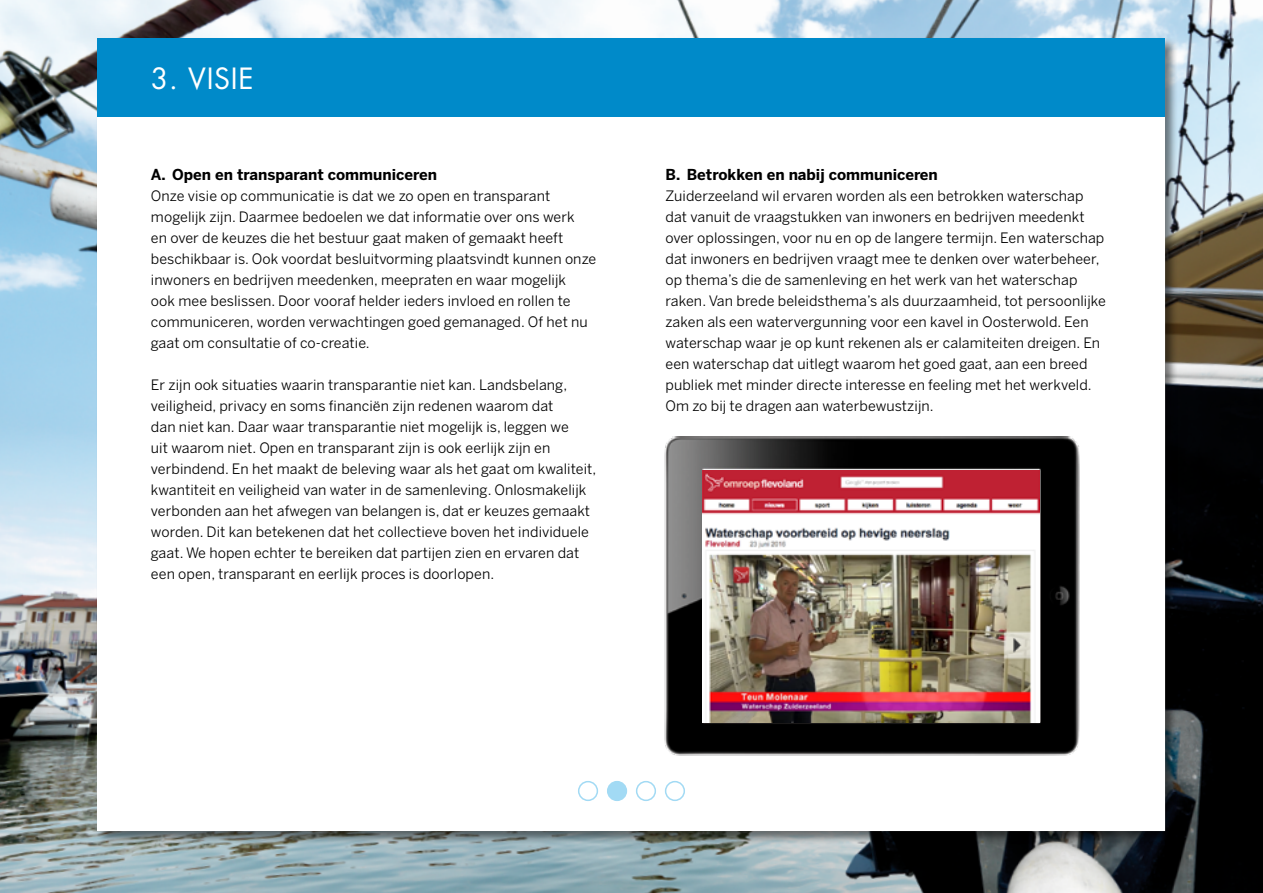
<style>
.page{position:relative;width:1263px;height:893px;background:#fff}
.page>*{position:absolute;margin:0;border:0;box-sizing:border-box;transform-origin:0 0}
.t1{font:28.5px "Futura";letter-spacing:.025em;color:#fff}
.t2{font:700 15px "Benton Sans";color:#000}
.t3{font:14.25px/21px "Benton Sans";letter-spacing:.005em;color:#000}
</style>
<div class="page">
<img style="left:0;top:0;width:1263px;height:893px">
<div style="left:97px;top:38px;width:1081px;height:807px;background:#000;opacity:.5"></div>
<div style="left:98px;top:38px;width:1067px;height:793px;background:#fff"></div>
<div style="left:98px;top:38px;width:1067px;height:79px;background:#008ac9"></div>
<img style="left:664px;top:437px;width:415px;height:319px">
<img style="left:702px;top:470px;width:337px;height:253px">
<div style="left:578px;top:781px;width:20px;height:20px;border:2px solid #a2daf4;border-radius:50%"></div>
<div style="left:608px;top:782px;width:18px;height:18px;background:#a2daf4;border-radius:50%"></div>
<div style="left:607px;top:781px;width:20px;height:20px;border:2px solid #a2daf4;border-radius:50%"></div>
<div style="left:636px;top:781px;width:20px;height:20px;border:2px solid #a2daf4;border-radius:50%"></div>
<div style="left:665px;top:781px;width:20px;height:20px;border:2px solid #a2daf4;border-radius:50%"></div>
<h1 class="t1" style="left:151px;top:60px;width:104px">3. VISIE</h1>
<p class="t2" style="left:151px;top:166px;width:287px">A. Open en transparant communiceren</p>
<p class="t3" style="left:151px;top:186px;width:447px">Onze visie op communicatie is dat we zo open en transparant mogelijk zijn. Daarmee bedoelen we dat informatie over ons werk<br>en over de keuzes die het bestuur gaat maken of gemaakt heeft beschikbaar is. Ook voordat besluitvorming plaatsvindt kunnen onze inwoners en bedrijven meedenken, meepraten en waar mogelijk<br>ook mee beslissen. Door vooraf helder ieders invloed en rollen te communiceren, worden verwachtingen goed gemanaged. Of het nu gaat om consultatie of co-creatie.</p>
<p class="t3" style="left:151px;top:375px;width:447px">Er zijn ook situaties waarin transparantie niet kan. Landsbelang, veiligheid, privacy en soms financiën zijn redenen waarom dat<br>dan niet kan. Daar waar transparantie niet mogelijk is, leggen we<br>uit waarom niet. Open en transparant zijn is ook eerlijk zijn en verbindend. En het maakt de beleving waar als het gaat om kwaliteit, kwantiteit en veiligheid van water in de samenleving. Onlosmakelijk verbonden aan het afwegen van belangen is, dat er keuzes gemaakt worden. Dit kan betekenen dat het collectieve boven het individuele gaat. We hopen echter te bereiken dat partijen zien en ervaren dat een open, transparant en eerlijk proces is doorlopen.</p>
<p class="t2" style="left:665px;top:166px;width:274px">B. Betrokken en nabij communiceren</p>
<p class="t3" style="left:665px;top:186px;width:442px">Zuiderzeeland wil ervaren worden als een betrokken waterschap dat vanuit de vraagstukken van inwoners en bedrijven meedenkt over oplossingen, voor nu en op de langere termijn. Een waterschap dat inwoners en bedrijven vraagt mee te denken over waterbeheer, op thema’s die de samenleving en het werk van het waterschap raken. Van brede beleidsthema’s als duurzaamheid, tot persoonlijke zaken als een watervergunning voor een kavel in Oosterwold. Een waterschap waar je op kunt rekenen als er calamiteiten dreigen. En een waterschap dat uitlegt waarom het goed gaat, aan een breed publiek met minder directe interesse en feeling met het werkveld.<br>Om zo bij te dragen aan waterbewustzijn.</p>
</div>
